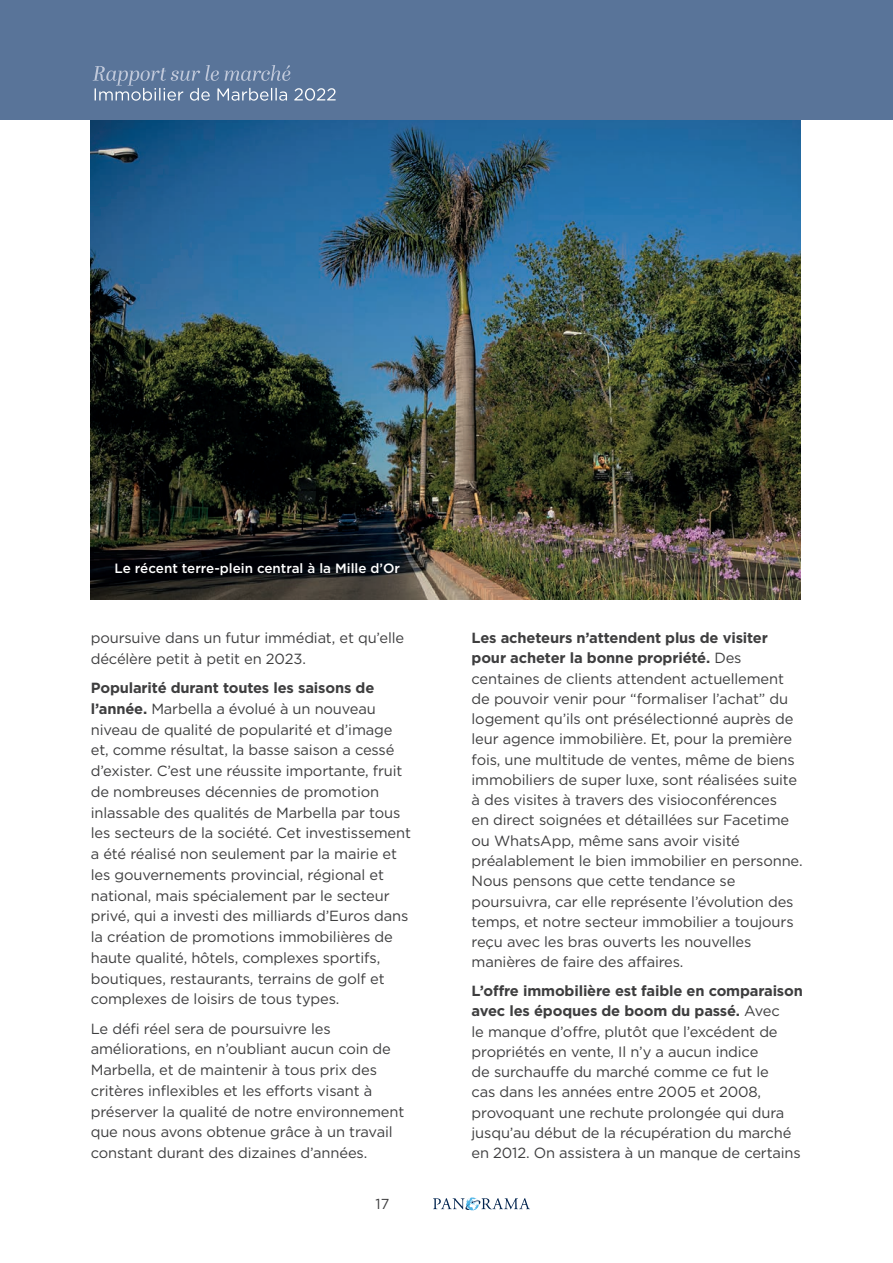
<style>
.page{position:relative;width:893px;height:1263px;background:#fff}
.page>*{position:absolute;margin:0;border:0;box-sizing:border-box;transform-origin:0 0}
.t1{font:14.7px/20.2px "Gotham";letter-spacing:-.01em;color:#3e3e3f}
.t2{font:14.4px "Gotham";color:#3e3e3f}
.t3{font:500 13.5px "Gotham";color:#fff}
.s1{font-weight:700}
</style>
<div class="page">
<svg style="left:433px;top:1197px;width:97px;height:14px"></svg>
<img style="left:91px;top:119px;width:710px;height:480px">
<div style="left:0;top:0;width:893px;height:119px;background:#597499"></div>
<svg style="left:93px;top:65px;width:243px;height:36px"></svg>
<p class="t3" style="left:115px;top:559px;width:287px">Le récent terre-plein central à la Mille d’Or</p>
<p class="t1" style="left:91px;top:627px;width:315px;line-height:20.7px">poursuive dans un futur immédiat, et qu’elle décélère petit à petit en 2023.</p>
<p class="t1" style="left:91px;top:677px;width:322px;line-height:20.7px"><span class="s1">Popularité durant toutes les saisons de l’année.</span> Marbella a évolué à un nouveau niveau de qualité de popularité et d’image et, comme résultat, la basse saison a cessé d’exister. C’est une réussite importante, fruit de nombreuses décennies de promotion inlassable des qualités de Marbella par tous les secteurs de la société. Cet investissement a été réalisé non seulement par la mairie et les gouvernements provincial, régional et national, mais spécialement par le secteur privé, qui a investi des milliards d’Euros dans la création de promotions immobilières de haute qualité, hôtels, complexes sportifs, boutiques, restaurants, terrains de golf et complexes de loisirs de tous types.</p>
<p class="t1" style="left:91px;top:1018px;width:315px;line-height:20.7px">Le défi réel sera de poursuivre les améliorations, en n’oubliant aucun coin de Marbella, et de maintenir à tous prix des critères inflexibles et les efforts visant à préserver la qualité de notre environnement que nous avons obtenue grâce à un travail constant durant des dizaines d’années.</p>
<p class="t2" style="left:376px;top:1194px;width:15px">17</p>
<p class="t1" style="left:472px;top:627px;width:332px"><span class="s1">Les acheteurs n’attendent plus de visiter pour acheter la bonne propriété.</span> Des centaines de clients attendent actuellement de pouvoir venir pour “formaliser l’achat” du logement qu’ils ont présélectionné auprès de leur agence immobilière. Et, pour la première fois, une multitude de ventes, même de biens immobiliers de super luxe, sont réalisées suite à des visites à travers des visioconférences<br>en direct soignées et détaillées sur Facetime ou WhatsApp, même sans avoir visité préalablement le bien immobilier en personne.<br>Nous pensons que cette tendance se poursuivra, car elle représente l’évolution des temps, et notre secteur immobilier a toujours reçu avec les bras ouverts les nouvelles manières de faire des affaires.</p>
<p class="t1" style="left:472px;top:980px;width:333px"><span class="s1">L’offre immobilière est faible en comparaison avec les époques de boom du passé.</span> Avec<br>le manque d’offre, plutôt que l’excédent de propriétés en vente, Il n’y a aucun indice<br>de surchauffe du marché comme ce fut le<br>cas dans les années entre 2005 et 2008, provoquant une rechute prolongée qui dura jusqu’au début de la récupération du marché en 2012. On assistera à un manque de certains</p>
</div>
